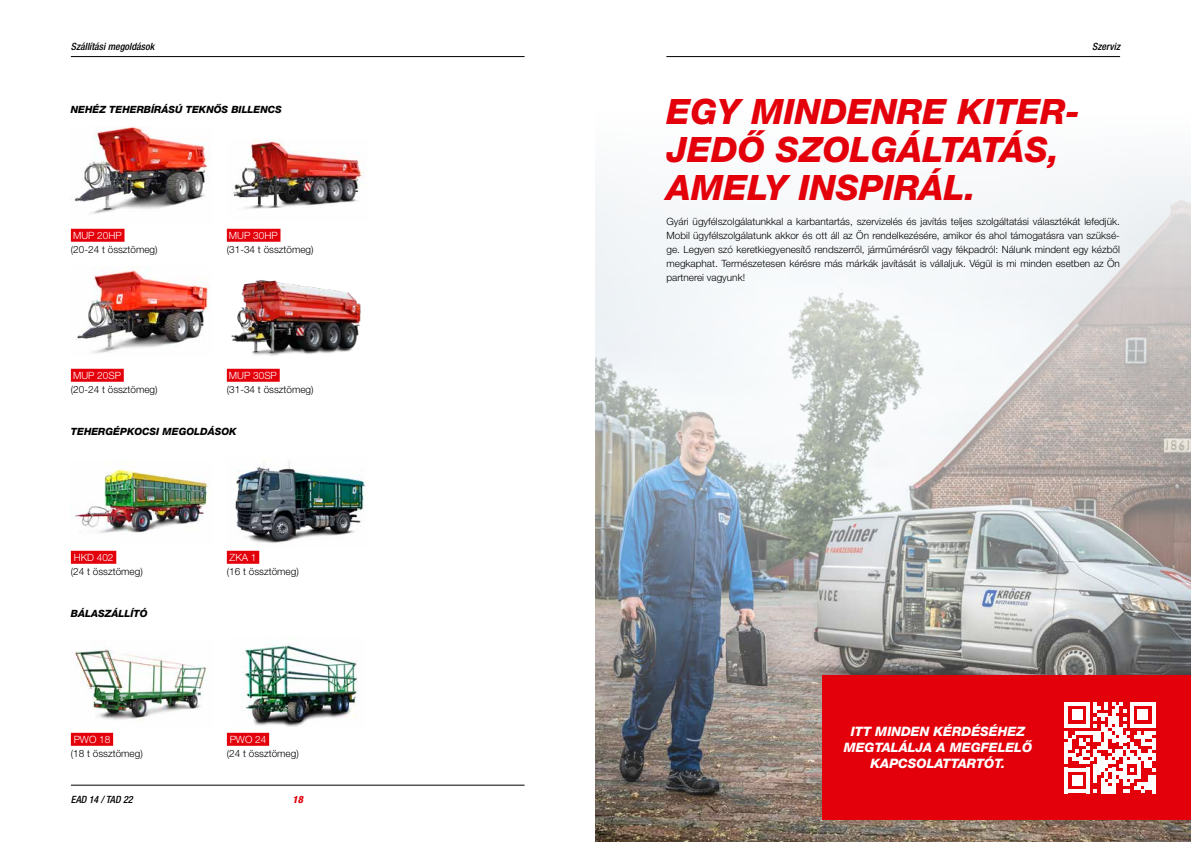
<style>
.page{position:relative;width:1191px;height:842px;background:#fff}
.page>*{position:absolute;margin:0;border:0;box-sizing:border-box;transform-origin:0 0}
.t1{font:italic 800 35px/38px "Helvetica Neue LT Pro";color:#e3000b}
.t2{font:italic 800 13px/16px "Helvetica Neue LT Pro";color:#fff;text-align:center}
.t3{font:300 10px/14px "Helvetica Neue LT Pro";color:#000;text-align:justify}
.t4{font:italic 800 10px "Helvetica Neue LT Pro";color:#000}
.t5{font:300 10px "Helvetica Neue LT Pro";color:#fff}
.t6{font:italic 500 condensed 10px "Helvetica Neue LT Pro";color:#000}
.t7{font:italic 800 condensed 10px "Helvetica Neue LT Pro";color:#e3000b}
</style>
<div class="page">
<img style="left:595px;top:56px;width:596px;height:786px">
<hr style="left:71px;top:56px;width:453px;height:1px;background:#000">
<hr style="left:71px;top:785px;width:453px;height:1px;background:#000">
<hr style="left:666px;top:56px;width:454px;height:1px;background:#000">
<img style="left:74px;top:127px;width:135px;height:87px">
<img style="left:71px;top:466px;width:138px;height:67px">
<img style="left:77px;top:267px;width:132px;height:86px">
<img style="left:242px;top:644px;width:116px;height:83px">
<div style="left:71px;top:229px;width:53px;height:13px;background:#e3000b"></div>
<div style="left:71px;top:551px;width:45px;height:13px;background:#e3000b"></div>
<div style="left:71px;top:369px;width:53px;height:13px;background:#e3000b"></div>
<div style="left:227px;top:733px;width:42px;height:13px;background:#e3000b"></div>
<div style="left:227px;top:229px;width:53px;height:13px;background:#e3000b"></div>
<div style="left:227px;top:551px;width:32px;height:13px;background:#e3000b"></div>
<div style="left:71px;top:733px;width:42px;height:13px;background:#e3000b"></div>
<img style="left:233px;top:139px;width:131px;height:70px">
<img style="left:235px;top:461px;width:131px;height:82px">
<img style="left:75px;top:647px;width:132px;height:74px">
<img style="left:231px;top:280px;width:130px;height:76px">
<div style="left:227px;top:369px;width:53px;height:13px;background:#e3000b"></div>
<div style="left:822px;top:675px;width:369px;height:144px;background:#e3000b"></div>
<svg style="left:1064px;top:702px;width:91px;height:91px"></svg>
<p class="t6" style="left:71px;top:40px;width:85px">Szállítási megoldások</p>
<p class="t4" style="left:71px;top:104px;width:212px">NEHÉZ TEHERBÍRÁSÚ TEKNŐS BILLENCS</p>
<p class="t5" style="left:73px;top:230px;width:50px">MUP 20HP</p>
<p class="t3" style="left:71px;top:242px;width:88px">(20-24 t össztömeg)</p>
<p class="t5" style="left:73px;top:370px;width:49px">MUP 20SP</p>
<p class="t3" style="left:71px;top:382px;width:88px">(20-24 t össztömeg)</p>
<p class="t5" style="left:229px;top:230px;width:50px">MUP 30HP</p>
<p class="t3" style="left:227px;top:242px;width:88px">(31-34 t össztömeg)</p>
<p class="t5" style="left:229px;top:370px;width:49px">MUP 30SP</p>
<p class="t3" style="left:227px;top:382px;width:88px">(31-34 t össztömeg)</p>
<p class="t4" style="left:71px;top:426px;width:167px">TEHERGÉPKOCSI MEGOLDÁSOK</p>
<p class="t5" style="left:74px;top:552px;width:41px">HKD 402</p>
<p class="t3" style="left:71px;top:564px;width:73px">(24 t össztömeg)</p>
<p class="t4" style="left:71px;top:608px;width:78px">BÁLASZÁLLÍTÓ</p>
<p class="t5" style="left:74px;top:734px;width:38px">PWO 18</p>
<p class="t3" style="left:71px;top:746px;width:73px">(18 t össztömeg)</p>
<p class="t5" style="left:230px;top:552px;width:28px">ZKA 1</p>
<p class="t3" style="left:227px;top:564px;width:73px">(16 t össztömeg)</p>
<p class="t5" style="left:230px;top:734px;width:38px">PWO 24</p>
<p class="t3" style="left:227px;top:746px;width:73px">(24 t össztömeg)</p>
<p class="t6" style="left:71px;top:793px;width:63px">EAD 14 / TAD 22</p>
<p class="t7" style="left:292px;top:793px;width:12px">18</p>
<p class="t6" style="left:1092px;top:41px;width:29px">Szerviz</p>
<h1 class="t1" style="left:666px;top:93px;width:415px">EGY MINDENRE KITER-<br>JEDŐ SZOLGÁLTATÁS,<br>AMELY INSPIRÁL.</h1>
<p class="t3" style="left:666px;top:214px;width:455px">Gyári ügyfélszolgálatunkkal a karbantartás, szervizelés és javítás teljes szolgáltatási választékát lefedjük.<br>Mobil ügyfélszolgálatunk akkor és ott áll az Ön rendelkezésére, amikor és ahol támogatásra van szüksé&shy;ge. Legyen szó keretkiegyenesítő rendszerről, járműmérésről vagy fékpadról: Nálunk mindent egy kézből megkaphat. Természetesen kérésre más márkák javítását is vállaljuk. Végül is mi minden esetben az Ön partnerei vagyunk!</p>
<h2 class="t2" style="left:843px;top:724px;width:190px">ITT MINDEN KÉRDÉSÉHEZ<br>MEGTALÁLJA A MEGFELELŐ<br>KAPCSOLATTARTÓT.</h2>
</div>
